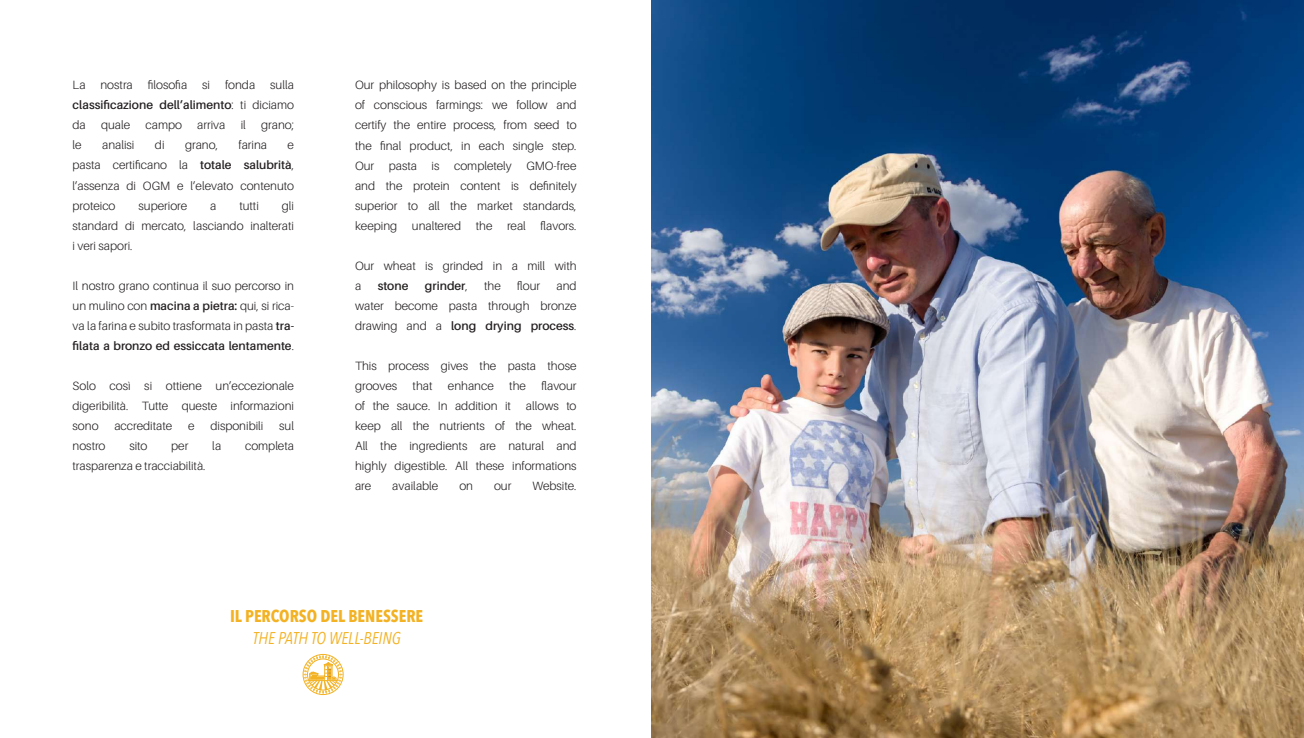
<style>
.page{position:relative;width:1304px;height:738px;background:#fff}
.page>*{position:absolute;margin:0;border:0;box-sizing:border-box;transform-origin:0 0}
.t1{font:700 17px "Avenir Next Condensed";color:#f3b223}
.t2{font:italic 17px "Avenir Next Condensed";color:#f3b223}
.t3{font:300 12px/20px "Aileron";color:#231f20;text-align:justify}
.t4{font:600 12px "Aileron";color:#231f20}
.s1{font-weight:600}
.s2{font-weight:300}
</style>
<div class="page">
<img style="left:652px;top:0;width:652px;height:737px">
<svg style="left:302px;top:653px;width:42px;height:41px"></svg>
<p class="t3" style="left:73px;top:75px;width:223px">La nostra filosofia si fonda sulla <span class="s1">classificazione dell’alimento</span>: ti diciamo da</p>
<p class="t3" style="left:101px;top:115px;width:31px">quale</p>
<p class="t3" style="left:146px;top:115px;width:38px">campo</p>
<p class="t3" style="left:197px;top:115px;width:30px">arriva</p>
<p class="t3" style="left:241px;top:115px;width:7px">il</p>
<p class="t3" style="left:261px;top:115px;width:34px">grano;</p>
<p class="t3" style="left:73px;top:135px;width:11px">le</p>
<p class="t3" style="left:102px;top:135px;width:34px">analisi</p>
<p class="t3" style="left:155px;top:135px;width:11px">di</p>
<p class="t3" style="left:185px;top:135px;width:34px">grano,</p>
<p class="t3" style="left:238px;top:135px;width:30px">farina</p>
<p class="t3" style="left:73px;top:135px;width:223px;text-indent:215px">e pasta certificano la <span class="s1">totale salubrità</span>, l’assenza di OGM e l’elevato contenuto proteico</p>
<p class="t3" style="left:73px;top:195px;width:223px;text-indent:209px">gli standard di mercato, lasciando inalterati i veri sapori.</p>
<p class="t3" style="left:73px;top:275px;width:223px">Il nostro grano continua il suo percorso in un mulino con <span class="s1">macina a pietra:</span> qui, si rica&shy;va la farina e subito trasformata in pasta <span class="s1">tra&shy;filata a bronzo ed essiccata lentamente</span>.</p>
<p class="t3" style="left:73px;top:375px;width:223px">Solo così si ottiene un’eccezionale digeribilità. Tutte queste informazioni sono</p>
<p class="t3" style="left:138px;top:195px;width:50px">superiore</p>
<p class="t3" style="left:210px;top:195px;width:8px">a</p>
<p class="t3" style="left:239px;top:195px;width:21px">tutti</p>
<p class="t3" style="left:114px;top:415px;width:59px">accreditate</p>
<p class="t3" style="left:188px;top:415px;width:8px">e</p>
<p class="t3" style="left:210px;top:415px;width:54px">disponibili</p>
<p class="t3" style="left:279px;top:415px;width:16px">sul</p>
<p class="t3" style="left:73px;top:435px;width:34px">nostro</p>
<p class="t3" style="left:129px;top:435px;width:20px">sito</p>
<p class="t3" style="left:171px;top:435px;width:19px">per</p>
<p class="t3" style="left:212px;top:435px;width:11px">la</p>
<p class="t3" style="left:245px;top:435px;width:50px">completa</p>
<p class="t3" style="left:73px;top:455px;width:134px">trasparenza e tracciabilità.</p>
<p class="t3" style="left:355px;top:75px;width:223px">Our philosophy is based on the principle of conscious farmings: we follow and certify the entire process, from seed to the final product, in each single step.<br>Our pasta is completely GMO-free and the protein content is definitely superior to all the market standards, keeping unaltered the real flavors.</p>
<p class="t3" style="left:355px;top:255px;width:223px">Our wheat is grinded in a mill with a</p>
<p class="t4" style="left:378px;top:279px;width:32px">stone</p>
<p class="t4" style="left:425px;top:279px;width:44px">grinder<span class="s2">,</span></p>
<p class="t3" style="left:484px;top:275px;width:18px">the</p>
<p class="t3" style="left:517px;top:275px;width:24px">flour</p>
<p class="t3" style="left:355px;top:275px;width:223px;text-indent:201px">and water become pasta through bronze drawing and a <span class="s1">long drying process</span>.</p>
<p class="t3" style="left:355px;top:355px;width:223px">This process gives the pasta those grooves</p>
<p class="t3" style="left:355px;top:375px;width:223px;text-indent:186px">flavour of the sauce. In addition it allows to keep all the nutrients of the wheat.<br>All the ingredients are natural and highly digestible. All these informations are</p>
<p class="t3" style="left:413px;top:375px;width:21px">that</p>
<p class="t3" style="left:448px;top:375px;width:47px">enhance</p>
<p class="t3" style="left:509px;top:375px;width:18px">the</p>
<p class="t3" style="left:392px;top:475px;width:48px">available</p>
<p class="t3" style="left:459px;top:475px;width:15px">on</p>
<p class="t3" style="left:494px;top:475px;width:19px">our</p>
<p class="t3" style="left:532px;top:475px;width:46px">Website.</p>
<h1 class="t1" style="left:230px;top:604px;width:195px">IL PERCORSO DEL BENESSERE</h1>
<h1 class="t2" style="left:253px;top:627px;width:150px">THE PATH TO WELL-BEING</h1>
</div>
